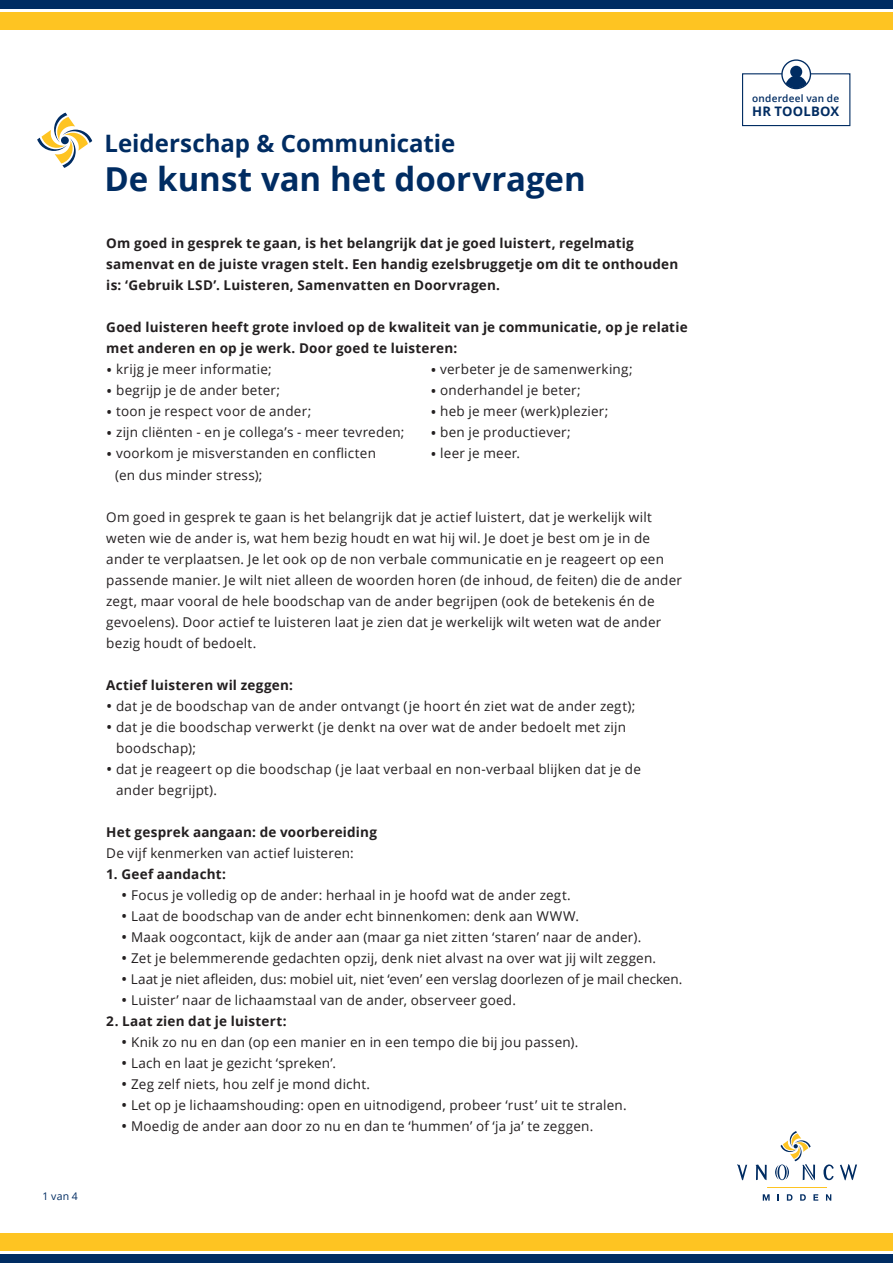
<style>
.page{position:relative;width:893px;height:1263px;background:#fff}
.page>*{position:absolute;margin:0;border:0;box-sizing:border-box;transform-origin:0 0}
.t1{font:700 33px "Open Sans";color:#002c62}
.t2{font:700 24px "Open Sans";color:#002c62}
.t3{font:13.5px/21px "Open Sans";letter-spacing:.015em;color:#231f20}
.t4{font:700 13.5px/21px "Open Sans";letter-spacing:.015em;color:#231f20}
.t5{font:700 13.05px "Open Sans";letter-spacing:.015em;color:#002c62}
.t6{font:10.5px "Open Sans";color:#002c62}
.t7{font:600 10.05px "Open Sans";letter-spacing:.02em;color:#002c62}
.s1{font-size:16.5px}
</style>
<div class="page">
<svg style="left:763px;top:1194px;width:7px;height:6px"></svg>
<svg style="left:777px;top:1194px;width:2px;height:6px"></svg>
<svg style="left:787px;top:1194px;width:5px;height:6px"></svg>
<svg style="left:800px;top:1194px;width:6px;height:6px"></svg>
<svg style="left:813px;top:1194px;width:5px;height:6px"></svg>
<svg style="left:826px;top:1194px;width:5px;height:6px"></svg>
<hr style="left:767px;top:1187px;width:60px;height:1px;background:#fec422">
<svg style="left:823px;top:1164px;width:11px;height:16px"></svg>
<svg style="left:737px;top:1164px;width:10px;height:16px"></svg>
<svg style="left:755px;top:1164px;width:12px;height:16px"></svg>
<svg style="left:840px;top:1164px;width:17px;height:16px"></svg>
<svg style="left:775px;top:1131px;width:40px;height:49px"></svg>
<div style="left:0;top:0;width:893px;height:9px;background:#002c62"></div>
<div style="left:0;top:13px;width:893px;height:17px;background:#fec422"></div>
<div style="left:0;top:1254px;width:893px;height:9px;background:#002c62"></div>
<div style="left:0;top:1233px;width:893px;height:17px;background:#fec422"></div>
<svg style="left:37px;top:113px;width:55px;height:55px"></svg>
<div style="left:781px;top:59px;width:30px;height:30px;border:1px solid #002c62;border-radius:50%"></div>
<div style="left:790px;top:66px;width:12px;height:12px;background:#002c62;border-radius:50%"></div>
<svg style="left:742px;top:73px;width:109px;height:54px"></svg>
<p class="t6" style="left:43px;top:1189px;width:37px">1 van 4</p>
<p class="t2" style="left:104px;top:126px;width:353px">Leiderschap &amp; Communicatie</p>
<p class="t1" style="left:104px;top:155px;width:483px">De kunst van het doorvragen</p>
<p class="t4" style="left:106px;top:233px;width:574px">Om goed in gesprek te gaan, is het belangrijk dat je goed luistert, regelmatig samenvat en de juiste vragen stelt. Een handig ezelsbruggetje om dit te onthouden is: ‘Gebruik LSD’. Luisteren, Samenvatten en Doorvragen.</p>
<p class="t4" style="left:106px;top:317px;width:583px">Goed luisteren heeft grote invloed op de kwaliteit van je communicatie, op je relatie met anderen en op je werk. Door goed te luisteren:</p>
<p class="t3" style="left:106px;top:359px;width:167px"><span class="s1">•</span> krijg je meer informatie;</p>
<p class="t3" style="left:430px;top:359px;width:204px"><span class="s1">•</span> verbeter je de samenwerking;</p>
<p class="t3" style="left:106px;top:380px;width:175px"><span class="s1">•</span> begrijp je de ander beter;</p>
<p class="t3" style="left:430px;top:380px;width:152px"><span class="s1">•</span> onderhandel je beter;</p>
<p class="t3" style="left:106px;top:401px;width:206px"><span class="s1">•</span> toon je respect voor de ander;</p>
<p class="t3" style="left:430px;top:401px;width:180px"><span class="s1">•</span> heb je meer (werk)plezier;</p>
<p class="t3" style="left:106px;top:422px;width:300px"><span class="s1">•</span> zijn cliënten - en je collega’s - meer tevreden;</p>
<p class="t3" style="left:430px;top:422px;width:142px"><span class="s1">•</span> ben je productiever;</p>
<p class="t3" style="left:106px;top:443px;width:271px"><span class="s1">•</span> voorkom je misverstanden en conflicten</p>
<p class="t3" style="left:430px;top:443px;width:91px"><span class="s1">•</span> leer je meer.</p>
<p class="t3" style="left:115px;top:464px;width:149px">(en dus minder stress);</p>
<p class="t3" style="left:106px;top:506px;width:547px">Om goed in gesprek te gaan is het belangrijk dat je actief luistert, dat je werkelijk wilt</p>
<p class="t3" style="left:106px;top:527px;width:545px">weten wie de ander is, wat hem bezig houdt en wat hij wil. Je doet je best om je in de</p>
<p class="t3" style="left:106px;top:548px;width:559px">ander te verplaatsen. Je let ook op de non verbale communicatie en je reageert op een</p>
<p class="t3" style="left:106px;top:569px;width:577px">passende manier. Je wilt niet alleen de woorden horen (de inhoud, de feiten) die de ander zegt, maar vooral de hele boodschap van de ander begrijpen (ook de betekenis én de gevoelens). Door actief te luisteren laat je zien dat je werkelijk wilt weten wat de ander bezig houdt of bedoelt.</p>
<p class="t4" style="left:106px;top:674px;width:188px">Actief luisteren wil zeggen:</p>
<p class="t3" style="left:106px;top:695px;width:531px"><span class="s1">•</span> dat je de boodschap van de ander ontvangt (je hoort én ziet wat de ander zegt);</p>
<p class="t3" style="left:116px;top:716px;width:511px;text-indent:-10px"><span class="s1">•</span> dat je die boodschap verwerkt (je denkt na over wat de ander bedoelt met zijn boodschap);</p>
<p class="t3" style="left:116px;top:758px;width:526px;text-indent:-10px"><span class="s1">•</span> dat je reageert op die boodschap (je laat verbaal en non-verbaal blijken dat je de ander begrijpt).</p>
<p class="t4" style="left:106px;top:821px;width:272px">Het gesprek aangaan: de voorbereiding</p>
<p class="t3" style="left:106px;top:842px;width:249px">De vijf kenmerken van actief luisteren:</p>
<p class="t4" style="left:106px;top:863px;width:121px">1. Geef aandacht:</p>
<p class="t3" style="left:121px;top:884px;width:451px"><span class="s1">•</span> Focus je volledig op de ander: herhaal in je hoofd wat de ander zegt.</p>
<p class="t3" style="left:121px;top:905px;width:459px"><span class="s1">•</span> Laat de boodschap van de ander echt binnenkomen: denk aan WWW.</p>
<p class="t3" style="left:121px;top:926px;width:522px"><span class="s1">•</span> Maak oogcontact, kijk de ander aan (maar ga niet zitten ‘staren’ naar de ander).</p>
<p class="t3" style="left:121px;top:947px;width:536px"><span class="s1">•</span> Zet je belemmerende gedachten opzij, denk niet alvast na over wat jij wilt zeggen.</p>
<p class="t3" style="left:121px;top:968px;width:563px"><span class="s1">•</span> Laat je niet afleiden, dus: mobiel uit, niet ‘even’ een verslag doorlezen of je mail checken.</p>
<p class="t3" style="left:121px;top:989px;width:396px"><span class="s1">•</span> Luister’ naar de lichaamstaal van de ander, observeer goed.</p>
<p class="t4" style="left:106px;top:1010px;width:182px">2. Laat zien dat je luistert:</p>
<p class="t3" style="left:121px;top:1031px;width:459px"><span class="s1">•</span> Knik zo nu en dan (op een manier en in een tempo die bij jou passen).</p>
<p class="t3" style="left:121px;top:1052px;width:216px"><span class="s1">•</span> Lach en laat je gezicht ‘spreken’.</p>
<p class="t3" style="left:121px;top:1073px;width:250px"><span class="s1">•</span> Zeg zelf niets, hou zelf je mond dicht.</p>
<p class="t3" style="left:121px;top:1094px;width:507px"><span class="s1">•</span> Let op je lichaamshouding: open en uitnodigend, probeer ‘rust’ uit te stralen.</p>
<p class="t3" style="left:121px;top:1115px;width:474px"><span class="s1">•</span> Moedig de ander aan door zo nu en dan te ‘hummen’ of ‘ja ja’ te zeggen.</p>
<p class="t7" style="left:752px;top:92px;width:88px">onderdeel van de</p>
<p class="t5" style="left:752px;top:102px;width:88px">HR TOOLBOX</p>
</div>
